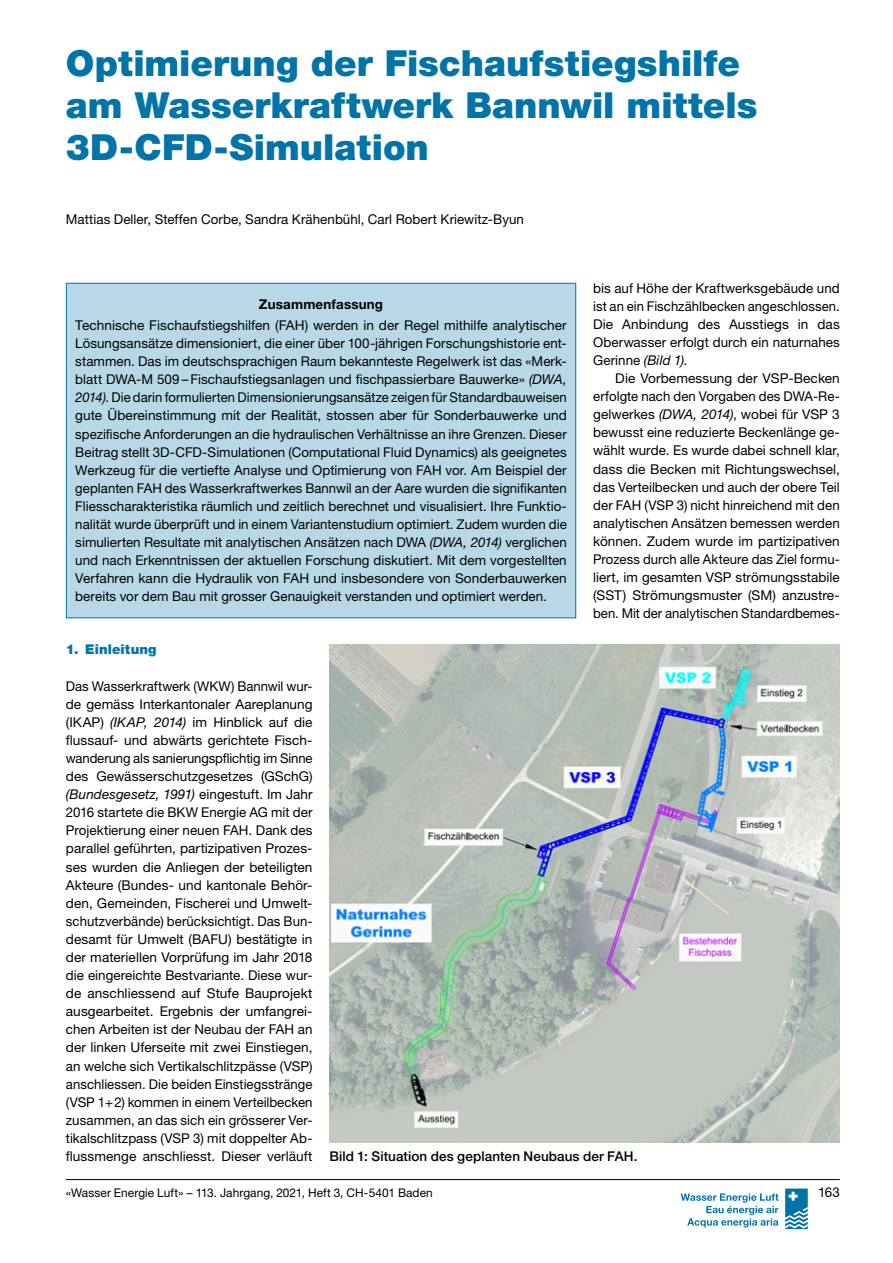
<style>
.page{position:relative;width:893px;height:1263px;background:#fff}
.page>*{position:absolute;margin:0;border:0;box-sizing:border-box;transform-origin:0 0}
.Haupttitel{font:900 36px/42px "Helvetica Neue LT Pro";color:#0074a8}
._9pt_Boxentext{font:13.5px/18.1px "Helvetica Neue LT Pro";letter-spacing:.005em;color:#000;text-align:justify}
._9pt_Grundtext{font:13.5px/18.1px "Helvetica Neue LT Pro";letter-spacing:.005em;color:#000;text-align:justify}
._9pt_Grundtext_Ez_Ko{font:13.5px/18.1px "Helvetica Neue LT Pro";color:#000;text-align:justify}
.Autoren{font:13.5px "Helvetica Neue LT Pro";letter-spacing:.005em;color:#000}
.Bildlegende{font:500 13.5px "Helvetica Neue LT Pro";letter-spacing:.005em;color:#000}
._9pt_Boxentitel{font:700 13.5px "Helvetica Neue LT Pro";letter-spacing:.015em;color:#000}
.Zwischentitel_0{font:900 13.5px "Helvetica Neue LT Pro";letter-spacing:.01em;color:#0074a8}
.t1{font:12px "Helvetica Neue LT Pro";letter-spacing:.005em;color:#000}
.s1{font-style:italic}
</style>
<div class="page">
<hr style="left:66px;top:1179px;width:774px;height:1px;background:#000">
<svg style="left:785px;top:1188px;width:23px;height:41px"></svg>
<svg style="left:681px;top:1193px;width:98px;height:34px"></svg>
<div style="left:66px;top:283px;width:510px;height:335px;background:#b8d8e7"></div>
<img style="left:330px;top:645px;width:510px;height:498px">
<p class="Haupttitel" style="left:66px;top:41px;width:693px">Optimierung der Fischaufstiegshilfe am Wasserkraftwerk Bannwil mittels<br>3D-CFD-Simulation</p>
<p class="Autoren" style="left:66px;top:211px;width:460px">Mattias Deller, Steffen Corbe, Sandra Krähenbühl, Carl Robert Kriewitz-Byun</p>
<p class="_9pt_Boxentitel" style="left:259px;top:296px;width:126px">Zusammenfassung</p>
<p class="_9pt_Boxentext" style="left:75px;top:316px;width:493px">Technische Fischaufstiegshilfen (FAH) werden in der Regel mithilfe analytischer Lösungsansätze dimensioniert, die einer über 100-jährigen Forschungshistorie ent&shy;stammen. Das im deutschsprachigen Raum bekannteste Regelwerk ist das «Merk&shy;blatt DWA-M 509 – Fischaufstiegsanlagen und fischpassierbare Bauwerke» <span class="s1">(DWA, 2014)</span>. Die darin formulierten Dimensionierungsansätze zeigen für Standardbauweisen gute Übereinstimmung mit der Realität, stossen aber für Sonderbauwerke und spezifische Anforderungen an die hydraulischen Verhältnisse an ihre Grenzen. Dieser Beitrag stellt 3D-CFD-Simulationen (Computational Fluid Dynamics) als geeignetes Werkzeug für die vertiefte Analyse und Optimierung von FAH vor. Am Beispiel der geplanten FAH des Wasserkraftwerkes Bannwil an der Aare wurden die signifikanten Fliesscharakteristika räumlich und zeitlich berechnet und visualisiert. Ihre Funktio&shy;nalität wurde überprüft und in einem Variantenstudium optimiert. Zudem wurden die simulierten Resultate mit analytischen Ansätzen nach DWA <span class="s1">(DWA, 2014)</span> verglichen und nach Erkenntnissen der aktuellen Forschung diskutiert. Mit dem vorgestellten Verfahren kann die Hydraulik von FAH und insbesondere von Sonderbauwerken bereits vor dem Bau mit grosser Genauigkeit verstanden und optimiert werden.</p>
<p class="_9pt_Grundtext" style="left:593px;top:278px;width:248px">bis auf Höhe der Kraftwerksgebäude und ist an ein Fischzählbecken angeschlossen.<br>Die Anbindung des Ausstiegs in das Oberwasser erfolgt durch ein naturnahes Gerinne <span class="s1">(Bild 1)</span>.</p>
<p class="_9pt_Grundtext_Ez_Ko" style="left:593px;top:369px;width:248px;text-indent:22px">Die Vorbemessung der VSP-Becken erfolgte nach den Vorgaben des DWA-Re&shy;gelwerkes <span class="s1">(DWA, 2014)</span>, wobei für VSP 3 bewusst eine reduzierte Beckenlänge ge&shy;wählt wurde. Es wurde dabei schnell klar, dass die Becken mit Richtungswechsel, das Verteilbecken und auch der obere Teil der FAH (VSP 3) nicht hinreichend mit den analytischen Ansätzen bemessen werden können. Zudem wurde im partizipativen Prozess durch alle Akteure das Ziel formu&shy;liert, im gesamten VSP strömungsstabile (SST) Strömungsmuster (SM) anzustre&shy;ben. Mit der analytischen Standardbemes-</p>
<p class="Zwischentitel_0" style="left:66px;top:641px;width:92px">1. Einleitung</p>
<p class="_9pt_Grundtext" style="left:66px;top:676px;width:248px">Das Wasserkraftwerk (WKW) Bannwil wur&shy;de gemäss Interkantonaler Aareplanung (IKAP) <span class="s1">(IKAP, 2014)</span> im Hinblick auf die flussauf- und abwärts gerichtete Fisch&shy;wanderung als sanierungspflichtig im Sinne des Gewässerschutzgesetzes (GSchG) <span class="s1">(Bundesgesetz, 1991)</span> eingestuft. Im Jahr 2016 startete die BKW Energie AG mit der Projektierung einer neuen FAH. Dank des parallel geführten, partizipativen Prozes&shy;ses wurden die Anliegen der beteiligten Akteure (Bundes- und kantonale Behör&shy;den, Gemeinden, Fischerei und Umwelt&shy;schutzverbände) berücksichtigt. Das Bun&shy;desamt für Umwelt (BAFU) bestätigte in der materiellen Vorprüfung im Jahr 2018 die eingereichte Bestvariante. Diese wur&shy;de anschliessend auf Stufe Bauprojekt ausgearbeitet. Ergebnis der umfangrei&shy;chen Arbeiten ist der Neubau der FAH an der linken Uferseite mit zwei Einstiegen, an welche sich Vertikalschlitzpässe (VSP) anschliessen. Die beiden Einstiegsstränge (VSP 1+2) kommen in einem Verteilbecken zusammen, an das sich ein grösserer Ver&shy;tikalschlitzpass (VSP 3) mit doppelter Ab&shy;flussmenge anschliesst. Dieser verläuft</p>
<p class="Bildlegende" style="left:330px;top:1148px;width:309px">Bild 1: Situation des geplanten Neubaus der FAH.</p>
<p class="t1" style="left:66px;top:1185px;width:368px">«Wasser Energie Luft» – 113. Jahrgang, 2021, Heft 3, CH-5401 Baden</p>
<p class="_9pt_Boxentext" style="left:818px;top:1183px;width:23px">163</p>
</div>
